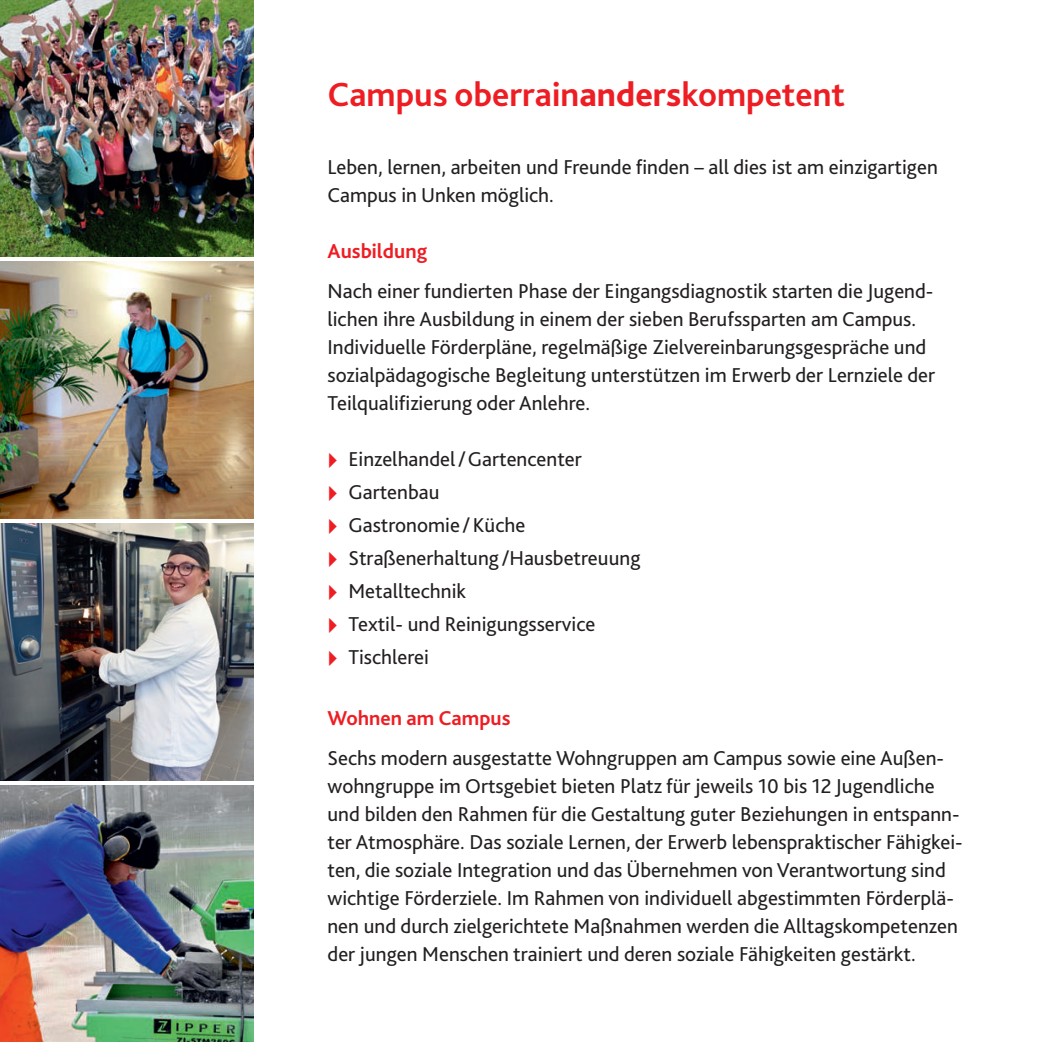
<style>
.page{position:relative;width:1042px;height:1042px;background:#fff}
.page>*{position:absolute;margin:0;border:0;box-sizing:border-box;transform-origin:0 0}
.t1{font:700 35px "Bliss 2";color:#ee1d23}
.t2{font:21px/28px "Bliss 2";color:#231f20}
.t3{font:700 21px "Bliss 2";color:#ee1d23}
.s1{font-weight:800}
</style>
<div class="page">
<img style="left:0;top:0;width:253px;height:257px">
<img style="left:0;top:262px;width:253px;height:256px">
<img style="left:0;top:523px;width:253px;height:257px">
<img style="left:0;top:785px;width:253px;height:257px">
<h1 class="t1" style="left:327px;top:73px;width:519px">Campus oberrain<span class="s1">anders</span>kompetent</h1>
<p class="t2" style="left:327px;top:152px;width:612px">Leben, lernen, arbeiten und Freunde finden – all dies ist am einzigartigen<br>Campus in Unken möglich.</p>
<p class="t3" style="left:327px;top:238px;width:101px">Ausbildung</p>
<p class="t2" style="left:327px;top:277px;width:609px">Nach einer fundierten Phase der Eingangsdiagnostik starten die Jugend&shy;lichen ihre Ausbildung in einem der sieben Berufssparten am Campus.<br>Individuelle Förderpläne, regelmäßige Zielvereinbarungsgespräche und sozialpädagogische Begleitung unterstützen im Erwerb der Lernziele der Teilqualifizierung oder Anlehre.</p>
<p class="t2" style="left:348px;top:442px;width:293px;line-height:32.9px">Einzelhandel/Gartencenter<br>Gartenbau<br>Gastronomie /Küche<br>Straßenerhaltung /Hausbetreuung<br>Metalltechnik<br>Textil- und Reinigungsservice<br>Tischlerei</p>
<p class="t3" style="left:327px;top:705px;width:185px">Wohnen am Campus</p>
<p class="t2" style="left:327px;top:744px;width:637px">Sechs modern ausgestatte Wohngruppen am Campus sowie eine Außen&shy;wohngruppe im Ortsgebiet bieten Platz für jeweils 10 bis 12 Jugendliche und bilden den Rahmen für die Gestaltung guter Beziehungen in entspann&shy;ter Atmosphäre. Das soziale Lernen, der Erwerb lebenspraktischer Fähigkei&shy;ten, die soziale Integration und das Übernehmen von Verantwortung sind wichtige Förderziele. Im Rahmen von individuell abgestimmten Förderplä&shy;nen und durch zielgerichtete Maßnahmen werden die Alltagskompetenzen der jungen Menschen trainiert und deren soziale Fähigkeiten gestärkt.</p>
</div>
